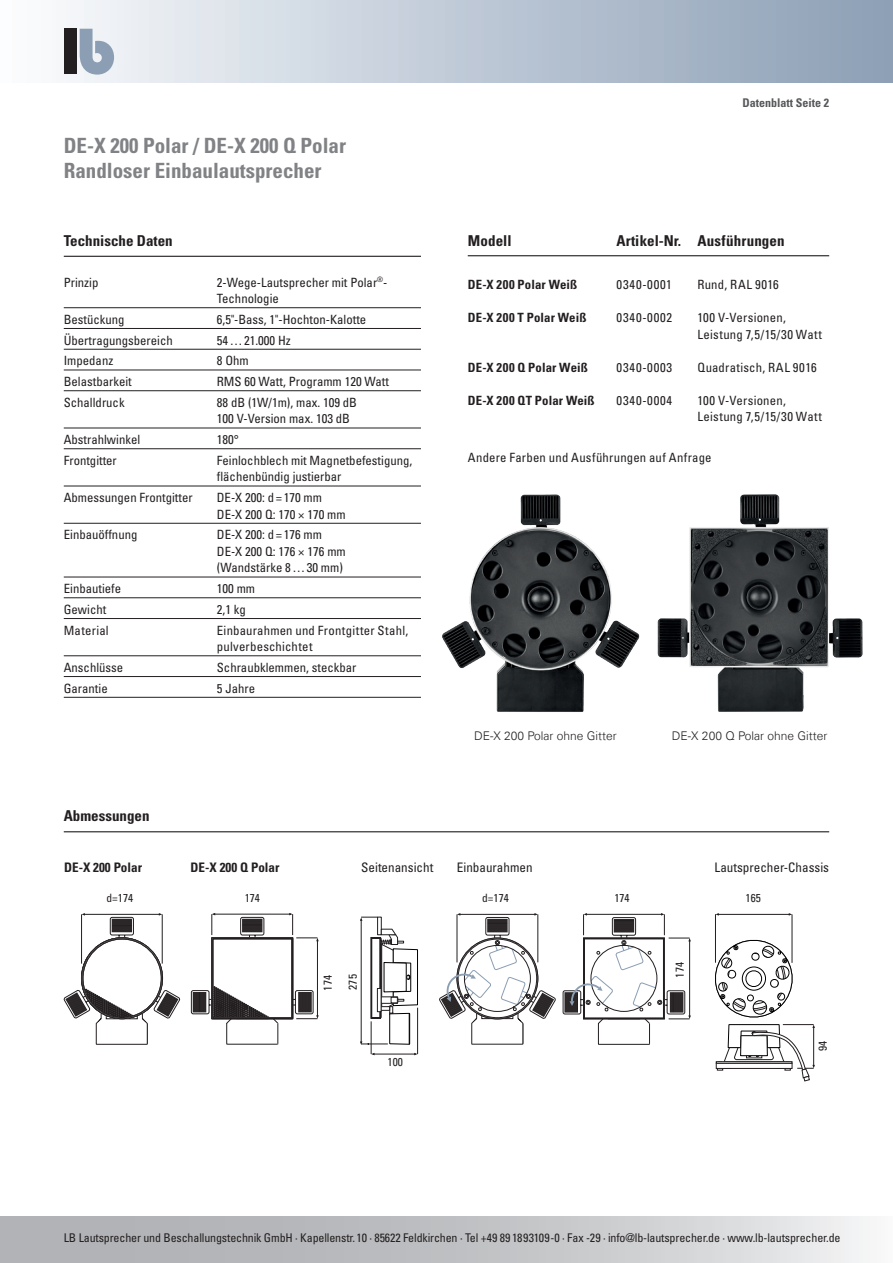
<style>
.page{position:relative;width:893px;height:1263px;background:#fff}
.page>*{position:absolute;margin:0;border:0;box-sizing:border-box;transform-origin:0 0}
.t1{font:700 condensed 21px/25.2px "Univers";color:#808285}
.t2{font:700 condensed 15px "Univers";color:#231f20}
.t3{font:condensed 13.05px "Univers Com 57";color:#231f20}
.t4{font:700 condensed 13.05px "Univers LT Std";color:#231f20}
.t5{font:condensed 12.75px/16.5px "Univers";color:#231f20}
.t6{font:700 condensed 12.75px "Univers";letter-spacing:.01em;color:#231f20}
.t7{font:condensed 12.75px "Univers";letter-spacing:.025em;color:#231f20}
.t8{font:condensed 12.75px "Univers";letter-spacing:.06em;color:#231f20}
.t9{font:condensed 12.75px "Univers";letter-spacing:.065em;color:#231f20}
.t10{font:condensed 12px "Univers";letter-spacing:-.01em;color:#231f20}
.t11{font:300 12px "Univers Com 45";color:#231f20}
.t12{font:700 condensed 12px "Univers";color:#57585a}
.t13{font:condensed 11.4px "Univers Com 57";color:#231f20}
</style>
<div class="page">
<div style="left:0;top:0;width:893px;height:83px;background:linear-gradient(to right,#fafcfd,#8b9eb5)"></div>
<div style="left:64px;top:29px;width:13px;height:45px;background:#231f20"></div>
<svg style="left:80px;top:29px;width:34px;height:46px"></svg>
<svg style="left:0;top:1216px;width:867px;height:47px;background:#c4c5c8"></svg>
<hr style="left:64px;top:307px;width:357px;height:1px;background:#231f20">
<hr style="left:64px;top:328px;width:357px;height:1px;background:#231f20">
<hr style="left:64px;top:349px;width:357px;height:1px;background:#231f20">
<hr style="left:64px;top:370px;width:357px;height:1px;background:#231f20">
<hr style="left:64px;top:390px;width:357px;height:1px;background:#231f20">
<hr style="left:64px;top:428px;width:357px;height:1px;background:#231f20">
<hr style="left:64px;top:448px;width:357px;height:1px;background:#231f20">
<hr style="left:64px;top:486px;width:357px;height:1px;background:#231f20">
<hr style="left:64px;top:523px;width:357px;height:1px;background:#231f20">
<hr style="left:64px;top:577px;width:357px;height:1px;background:#231f20">
<hr style="left:64px;top:597px;width:357px;height:1px;background:#231f20">
<hr style="left:64px;top:618px;width:357px;height:1px;background:#231f20">
<hr style="left:64px;top:655px;width:357px;height:1px;background:#231f20">
<hr style="left:64px;top:676px;width:357px;height:1px;background:#231f20">
<hr style="left:64px;top:697px;width:357px;height:1px;background:#231f20">
<hr style="left:64px;top:831px;width:765px;height:1px;background:#231f20">
<hr style="left:64px;top:256px;width:357px;height:1px;background:#231f20">
<hr style="left:468px;top:255px;width:361px;height:1px;background:#231f20">
<svg style="left:64px;top:913px;width:213px;height:132px"></svg>
<svg style="left:277px;top:913px;width:247px;height:143px"></svg>
<hr style="left:792px;top:914px;width:1px;height:49px;background:#231f20">
<hr style="left:715px;top:914px;width:1px;height:49px;background:#231f20">
<hr style="left:717px;top:914px;width:73px;height:1px;background:#231f20">
<svg style="left:439px;top:913px;width:117px;height:131px"></svg>
<svg style="left:562px;top:913px;width:129px;height:132px"></svg>
<svg style="left:715px;top:934px;width:100px;height:148px"></svg>
<div style="left:716px;top:1061px;width:76px;height:2px;background:#fff;border:1px solid #231f20"></div>
<img style="left:657px;top:494px;width:206px;height:218px">
<img style="left:442px;top:494px;width:198px;height:218px">
<h1 class="t1" style="left:64px;top:133px;width:284px">DE-X 200 Polar / DE-X 200 Q Polar<br>Randloser Einbaulautsprecher</h1>
<p class="t12" style="left:742px;top:96px;width:88px">Datenblatt Seite 2</p>
<p class="t2" style="left:64px;top:231px;width:110px">Technische Daten</p>
<p class="t2" style="left:468px;top:231px;width:45px">Modell</p>
<p class="t2" style="left:617px;top:231px;width:170px">Artikel-Nr. Ausführungen</p>
<p class="t6" style="left:468px;top:277px;width:111px">DE-X 200 Polar Weiß</p>
<p class="t8" style="left:617px;top:277px;width:57px">0340-0001</p>
<p class="t7" style="left:697px;top:277px;width:83px">Rund, RAL 9016</p>
<p class="t6" style="left:468px;top:310px;width:120px">DE-X 200 T Polar Weiß</p>
<p class="t8" style="left:617px;top:310px;width:57px">0340-0002</p>
<p class="t5" style="left:697px;top:309px;width:126px">100 V-Versionen,<br>Leistung 7,5/15/30 Watt</p>
<p class="t6" style="left:468px;top:359px;width:122px">DE-X 200 Q Polar Weiß</p>
<p class="t9" style="left:617px;top:359px;width:57px">0340-0003</p>
<p class="t7" style="left:697px;top:359px;width:121px">Quadratisch, RAL 9016</p>
<p class="t6" style="left:468px;top:392px;width:128px">DE-X 200 QT Polar Weiß</p>
<p class="t9" style="left:617px;top:392px;width:57px">0340-0004</p>
<p class="t5" style="left:697px;top:392px;width:126px">100 V-Versionen,<br>Leistung 7,5/15/30 Watt</p>
<p class="t5" style="left:468px;top:449px;width:245px">Andere Farben und Ausführungen auf Anfrage</p>
<p class="t5" style="left:64px;top:274px;width:36px">Prinzip</p>
<p class="t5" style="left:217px;top:274px;width:172px">2-Wege-Lautsprecher mit Polar<sup>®</sup>-<br>Technologie</p>
<p class="t5" style="left:64px;top:311px;width:62px">Bestückung</p>
<p class="t5" style="left:217px;top:311px;width:151px">6,5"-Bass, 1"-Hochton-Kalotte</p>
<p class="t5" style="left:64px;top:332px;width:111px">Übertragungsbereich</p>
<p class="t5" style="left:217px;top:332px;width:75px">54…21.000 Hz</p>
<p class="t5" style="left:64px;top:352px;width:51px">Impedanz</p>
<p class="t5" style="left:217px;top:352px;width:33px">8 Ohm</p>
<p class="t5" style="left:64px;top:373px;width:69px">Belastbarkeit</p>
<p class="t5" style="left:217px;top:373px;width:174px">RMS 60 Watt, Programm 120 Watt</p>
<p class="t5" style="left:64px;top:394px;width:62px">Schalldruck</p>
<p class="t5" style="left:217px;top:394px;width:142px">88 dB (1W/1m), max. 109 dB<br>100 V-Version max. 103 dB</p>
<p class="t5" style="left:64px;top:431px;width:78px">Abstrahlwinkel</p>
<p class="t5" style="left:217px;top:431px;width:24px">180°</p>
<p class="t5" style="left:64px;top:452px;width:55px">Frontgitter</p>
<p class="t5" style="left:217px;top:452px;width:197px">Feinlochblech mit Magnetbefestigung, flächenbündig justierbar</p>
<p class="t5" style="left:64px;top:489px;width:130px">Abmessungen Frontgitter</p>
<p class="t5" style="left:217px;top:489px;width:130px">DE-X 200: d=170 mm<br>DE-X 200 Q: 170 × 170 mm</p>
<p class="t5" style="left:64px;top:526px;width:75px">Einbauöffnung</p>
<p class="t5" style="left:217px;top:526px;width:130px">DE-X 200: d =176 mm<br>DE-X 200 Q: 176 × 176 mm (Wandstärke 8…30 mm)</p>
<p class="t5" style="left:64px;top:580px;width:59px">Einbautiefe</p>
<p class="t5" style="left:217px;top:580px;width:40px">100 mm</p>
<p class="t5" style="left:64px;top:601px;width:44px">Gewicht</p>
<p class="t5" style="left:217px;top:601px;width:31px">2,1 kg</p>
<p class="t5" style="left:64px;top:622px;width:46px">Material</p>
<p class="t5" style="left:217px;top:622px;width:193px">Einbaurahmen und Frontgitter Stahl, pulverbeschichtet</p>
<p class="t5" style="left:64px;top:659px;width:61px">Anschlüsse</p>
<p class="t5" style="left:217px;top:659px;width:141px">Schraubklemmen, steckbar</p>
<p class="t5" style="left:64px;top:680px;width:45px">Garantie</p>
<p class="t5" style="left:217px;top:680px;width:40px">5 Jahre</p>
<p class="t2" style="left:64px;top:807px;width:87px">Abmessungen</p>
<p class="t4" style="left:64px;top:860px;width:79px">DE-X 200 Polar</p>
<p class="t4" style="left:191px;top:860px;width:90px">DE-X 200 Q Polar</p>
<p class="t13" style="left:106px;top:893px;width:28px">d=174</p>
<p class="t13" style="left:245px;top:893px;width:17px">174</p>
<p class="t11" style="left:474px;top:728px;width:144px">DE-X 200 Polar ohne Gitter</p>
<p class="t11" style="left:672px;top:729px;width:157px">DE-X 200 Q Polar ohne Gitter</p>
<p class="t3" style="left:361px;top:863px;width:74px">Seitenansicht</p>
<p class="t3" style="left:457px;top:863px;width:77px">Einbaurahmen</p>
<p class="t3" style="left:714px;top:863px;width:116px">Lautsprecher-Chassis</p>
<p class="t13" style="left:482px;top:893px;width:28px">d=174</p>
<p class="t13" style="left:614px;top:894px;width:17px">174</p>
<p class="t13" style="left:746px;top:894px;width:17px">165</p>
<p class="t13" style="left:323px;top:990px;width:17px;rotate:-90deg">174</p>
<p class="t13" style="left:348px;top:990px;width:17px;rotate:-90deg">275</p>
<p class="t13" style="left:388px;top:1057px;width:17px">100</p>
<p class="t13" style="left:675px;top:977px;width:17px;rotate:-90deg">174</p>
<p class="t13" style="left:818px;top:1051px;width:12px;rotate:-90deg">94</p>
<p class="t10" style="left:64px;top:1230px;width:768px">lb Lautsprecher und Beschallungstechnik GmbH · Steinerstr. 15 K · 81369 München · Tel +49 89 1893109-0 · Fax -29 · info@lb-lautsprecher.de · www.lb-lautsprecher.de</p>
<p class="t10" style="left:64px;top:1230px;width:778px">LB Lautsprecher und Beschallungstechnik GmbH · Kapellenstr. 10 · 85622 Feldkirchen · Tel +49 89 1893109-0 · Fax -29 · info@lb-lautsprecher.de · www.lb-lautsprecher.de</p>
</div>
